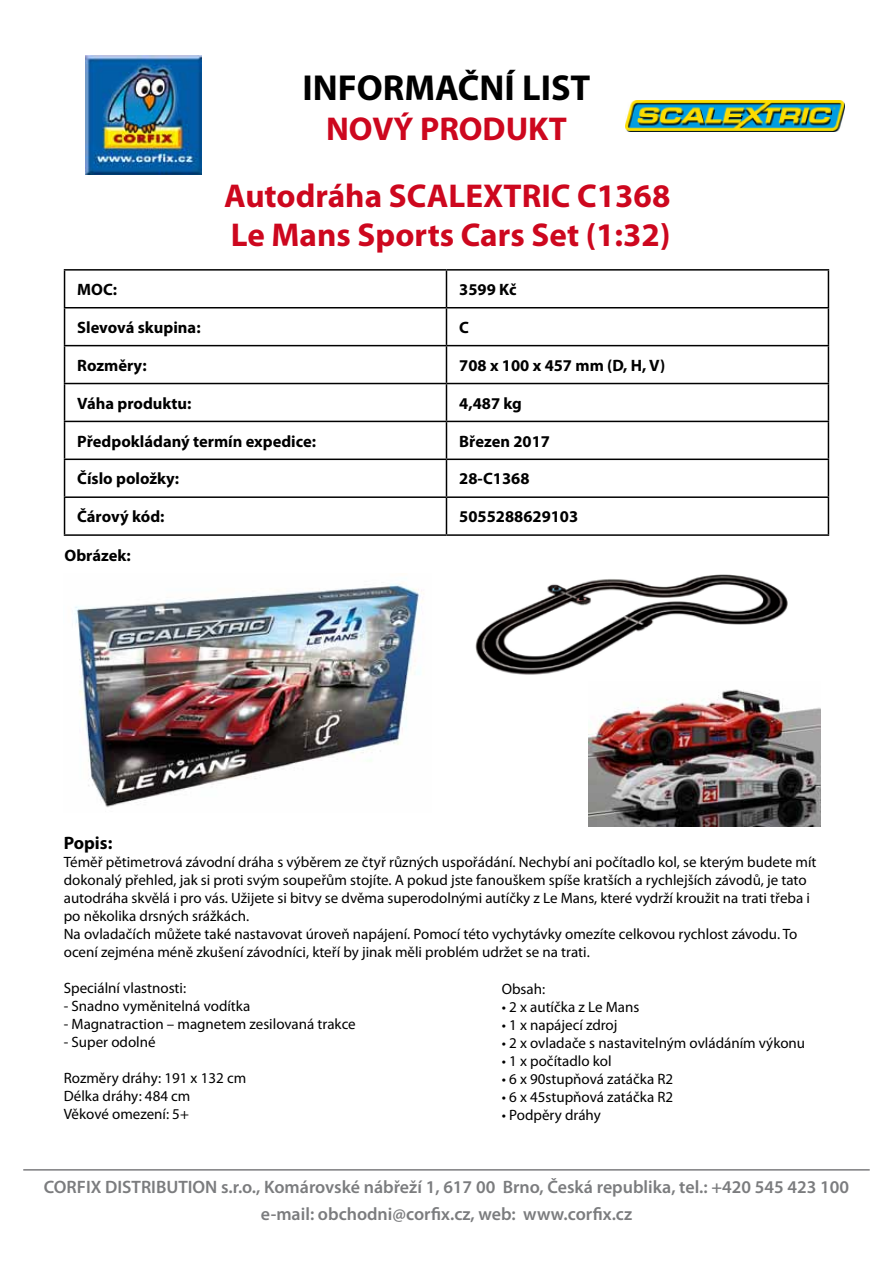
<style>
.page{position:relative;width:893px;height:1263px;background:#fff}
.page>*{position:absolute;margin:0;border:0;box-sizing:border-box;transform-origin:0 0}
.t1{font:700 36.3px "Myriad Pro";color:#000}
.t2{font:700 33.15px/39.8px "Myriad Pro";color:#cd071e}
.t3{font:600 18px/27px "Myriad Pro";color:#7b7c7e;text-align:center}
.t4{font:700 18px "Myriad Pro";color:#000}
.t5{font:700 16.5px "Myriad Pro";color:#000}
.t6{font:15px/18px "Myriad Pro";color:#000}
</style>
<div class="page">
<img style="left:86px;top:55px;width:116px;height:120px">
<hr style="left:23px;top:1169px;width:847px;height:1px;background:#7b7c7e">
<img style="left:626px;top:100px;width:218px;height:32px">
<hr style="left:64px;top:269px;width:382px;height:2px;background:#000">
<hr style="left:64px;top:271px;width:1px;height:36px;background:#000">
<hr style="left:446px;top:269px;width:383px;height:2px;background:#000">
<hr style="left:446px;top:271px;width:1px;height:36px;background:#000">
<hr style="left:828px;top:271px;width:1px;height:36px;background:#000">
<hr style="left:64px;top:307px;width:382px;height:1px;background:#000">
<hr style="left:64px;top:308px;width:1px;height:37px;background:#000">
<hr style="left:446px;top:307px;width:383px;height:1px;background:#000">
<hr style="left:446px;top:308px;width:1px;height:37px;background:#000">
<hr style="left:828px;top:308px;width:1px;height:37px;background:#000">
<hr style="left:64px;top:345px;width:382px;height:1px;background:#000">
<hr style="left:64px;top:346px;width:1px;height:37px;background:#000">
<hr style="left:446px;top:345px;width:383px;height:1px;background:#000">
<hr style="left:446px;top:346px;width:1px;height:37px;background:#000">
<hr style="left:828px;top:346px;width:1px;height:37px;background:#000">
<hr style="left:64px;top:383px;width:382px;height:1px;background:#000">
<hr style="left:64px;top:384px;width:1px;height:37px;background:#000">
<hr style="left:446px;top:383px;width:383px;height:1px;background:#000">
<hr style="left:446px;top:384px;width:1px;height:37px;background:#000">
<hr style="left:828px;top:384px;width:1px;height:37px;background:#000">
<hr style="left:64px;top:421px;width:382px;height:1px;background:#000">
<hr style="left:64px;top:422px;width:1px;height:37px;background:#000">
<hr style="left:446px;top:421px;width:383px;height:1px;background:#000">
<hr style="left:446px;top:422px;width:1px;height:37px;background:#000">
<hr style="left:828px;top:422px;width:1px;height:37px;background:#000">
<hr style="left:64px;top:459px;width:382px;height:1px;background:#000">
<hr style="left:64px;top:460px;width:1px;height:36px;background:#000">
<hr style="left:446px;top:459px;width:383px;height:1px;background:#000">
<hr style="left:446px;top:460px;width:1px;height:36px;background:#000">
<hr style="left:828px;top:460px;width:1px;height:36px;background:#000">
<hr style="left:64px;top:496px;width:382px;height:2px;background:#000">
<hr style="left:64px;top:498px;width:1px;height:36px;background:#000">
<hr style="left:446px;top:496px;width:383px;height:2px;background:#000">
<hr style="left:446px;top:498px;width:1px;height:36px;background:#000">
<hr style="left:828px;top:498px;width:1px;height:36px;background:#000">
<hr style="left:64px;top:534px;width:382px;height:2px;background:#000">
<hr style="left:446px;top:534px;width:383px;height:2px;background:#000">
<img style="left:475px;top:574px;width:313px;height:101px">
<img style="left:589px;top:689px;width:231px;height:137px">
<img style="left:74px;top:583px;width:349px;height:225px">
<h1 class="t1" style="left:302px;top:64px;width:289px">INFORMAČNÍ LIST</h1>
<h2 class="t2" style="left:326px;top:108px;width:242px">NOVÝ PRODUKT</h2>
<h2 class="t2" style="left:224px;top:174px;width:448px">Autodráha SCALEXTRIC C1368<br>Le Mans Sports Cars Set (1:32)</h2>
<p class="t5" style="left:77px;top:279px;width:41px">MOC:</p>
<p class="t5" style="left:459px;top:279px;width:59px">3599 Kč</p>
<p class="t5" style="left:77px;top:317px;width:125px">Slevová skupina:</p>
<p class="t5" style="left:459px;top:317px;width:11px">C</p>
<p class="t5" style="left:77px;top:354px;width:71px">Rozměry:</p>
<p class="t5" style="left:459px;top:354px;width:208px">708 x 100 x 457 mm (D, H, V)</p>
<p class="t5" style="left:77px;top:392px;width:116px">Váha produktu:</p>
<p class="t5" style="left:459px;top:392px;width:64px">4,487 kg</p>
<p class="t5" style="left:77px;top:430px;width:240px">Předpokládaný termín expedice:</p>
<p class="t5" style="left:459px;top:430px;width:92px">Březen 2017</p>
<p class="t5" style="left:77px;top:468px;width:103px">Číslo položky:</p>
<p class="t5" style="left:459px;top:468px;width:72px">28-C1368</p>
<p class="t5" style="left:77px;top:506px;width:89px">Čárový kód:</p>
<p class="t5" style="left:459px;top:506px;width:121px">5055288629103</p>
<p class="t5" style="left:65px;top:545px;width:68px">Obrázek:</p>
<p class="t4" style="left:64px;top:831px;width:50px">Popis:</p>
<p class="t6" style="left:64px;top:853px;width:754px">Téměř pětimetrová závodní dráha s výběrem ze čtyř různých uspořádání. Nechybí ani počítadlo kol, se kterým budete mít dokonalý přehled, jak si proti svým soupeřům stojíte. A pokud jste fanouškem spíše kratších a rychlejších závodů, je tato autodráha skvělá i pro vás. Užijete si bitvy se dvěma superodolnými autíčky z Le Mans, které vydrží kroužit na trati třeba i po několika drsných srážkách.<br>Na ovladačích můžete také nastavovat úroveň napájení. Pomocí této vychytávky omezíte celkovou rychlost závodu. To ocení zejména méně zkušení závodníci, kteří by jinak měli problém udržet se na trati.</p>
<p class="t6" style="left:64px;top:979px;width:124px">Speciální vlastnosti:</p>
<p class="t6" style="left:64px;top:997px;width:188px">- Snadno vyměnitelná vodítka</p>
<p class="t6" style="left:64px;top:1015px;width:294px">- Magnatraction – magnetem zesilovaná trakce</p>
<p class="t6" style="left:64px;top:1033px;width:93px">- Super odolné</p>
<p class="t6" style="left:64px;top:1069px;width:184px">Rozměry dráhy: 191 x 132 cm<br>Délka dráhy: 484 cm<br>Věkové omezení: 5+</p>
<p class="t6" style="left:502px;top:979px;width:45px">Obsah:</p>
<p class="t6" style="left:502px;top:997px;width:139px">• 2 x autíčka z Le Mans</p>
<p class="t6" style="left:502px;top:1015px;width:117px">• 1 x napájecí zdroj</p>
<p class="t6" style="left:502px;top:1033px;width:305px">• 2 x ovladače s nastavitelným ovládáním výkonu</p>
<p class="t6" style="left:502px;top:1051px;width:111px">• 1 x počítadlo kol</p>
<p class="t6" style="left:502px;top:1069px;width:173px">• 6 x 90stupňová zatáčka R2</p>
<p class="t6" style="left:502px;top:1087px;width:173px">• 6 x 45stupňová zatáčka R2</p>
<p class="t6" style="left:502px;top:1105px;width:101px">• Podpěry dráhy</p>
<p class="t3" style="left:44px;top:1173px;width:807px">CORFIX DISTRIBUTION s.r.o., Komárovské nábřeží 1, 617 00 Brno, Česká republika, tel.: +420 545 423 100 e-mail: obchodni@corfix.cz, web: www.corfix.cz</p>
</div>
